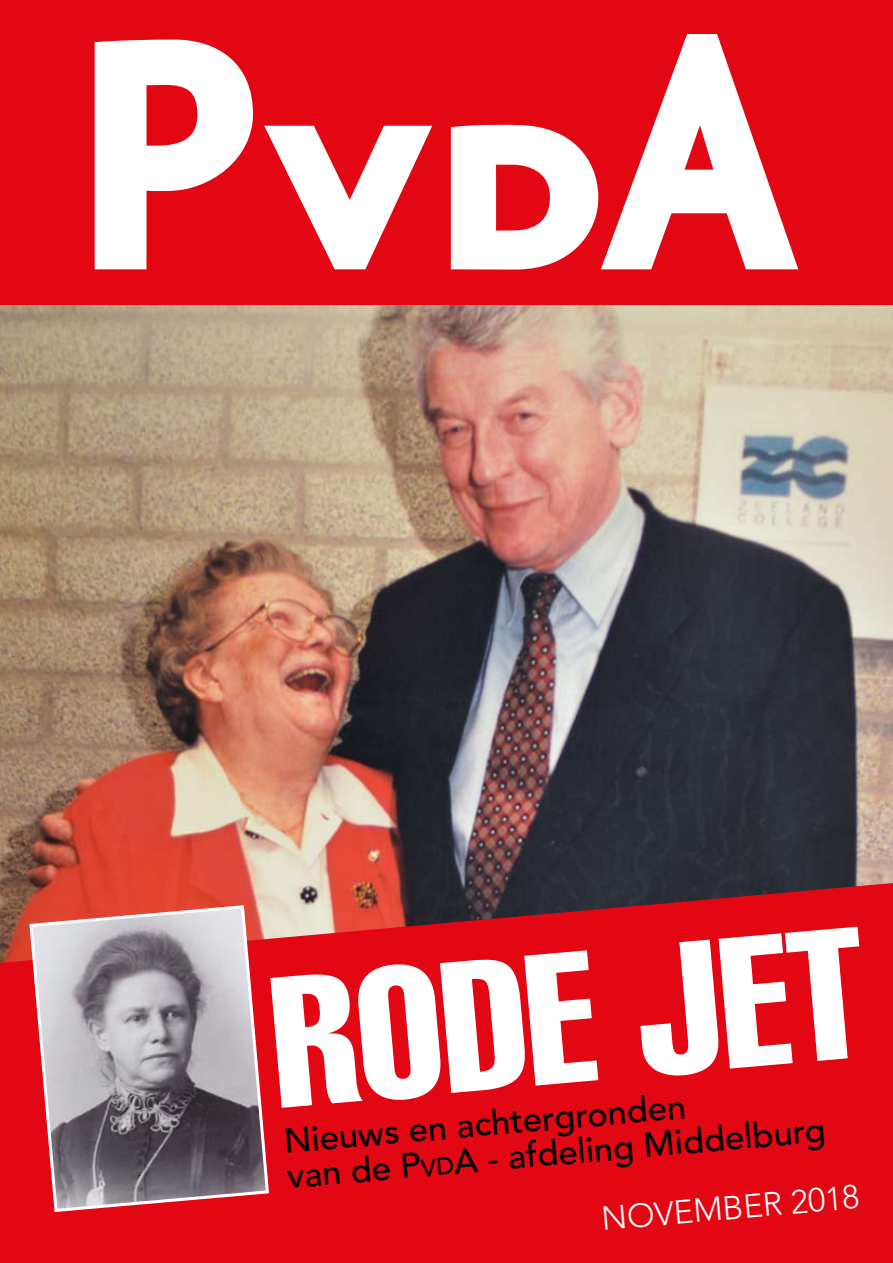
<style>
.page{position:relative;width:893px;height:1263px;background:#fff}
.page>*{position:absolute;margin:0;border:0;box-sizing:border-box;transform-origin:0 0}
.t1{font:extra-condensed 183px "Helvetica";color:#fff}
.t2{font:500 34.5px/35.4px "Avenir";color:#000}
.t3{font:300 33px "Avenir";color:#fff}
.s1{font-size:24.15px}
</style>
<div class="page">
<img style="left:0;top:304px;width:893px;height:579px">
<div style="left:0;top:0;width:893px;height:304px;background:#e30613"></div>
<svg style="left:0;top:883px;width:893px;height:380px;background:#da0d18"></svg>
<svg style="left:28px;top:903px;width:243px;height:311px;background:#a78087"></svg>
<svg style="left:95px;top:40px;width:158px;height:229px"></svg>
<svg style="left:264px;top:126px;width:168px;height:143px"></svg>
<svg style="left:451px;top:125px;width:148px;height:145px"></svg>
<svg style="left:601px;top:34px;width:197px;height:235px"></svg>
<h1 class="t1" style="left:262px;top:928px;width:597px;rotate:-5deg">RODE JET</h1>
<p class="t2" style="left:283px;top:1124px;width:542px;rotate:-5deg">Nieuws en achtergronden<br>van de P<span class="s1">vd</span>A - afdeling Middelburg</p>
<p class="t3" style="left:600px;top:1199px;width:260px;rotate:-5deg">NOVEMBER 2018</p>
</div>
